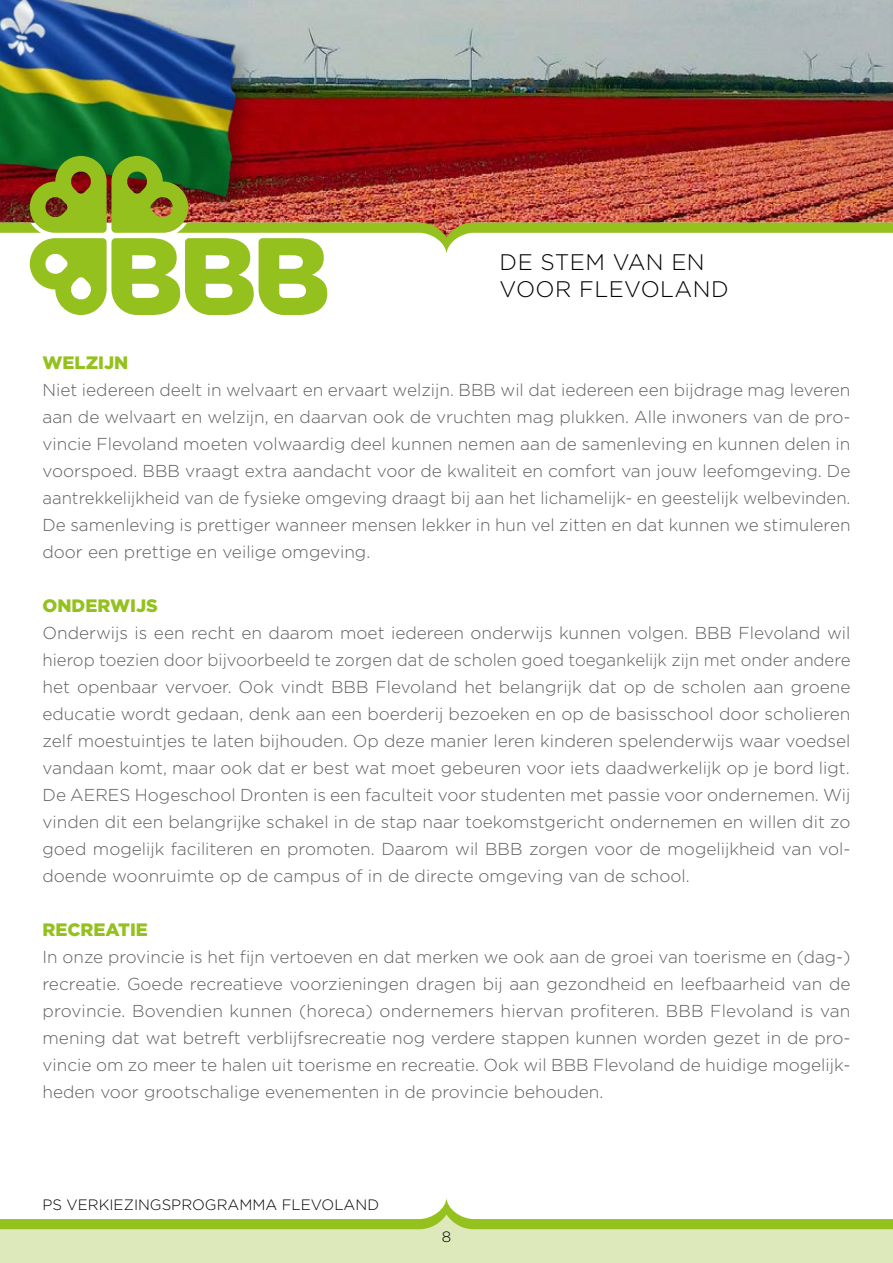
<style>
.page{position:relative;width:893px;height:1263px;background:#fff}
.page>*{position:absolute;margin:0;border:0;box-sizing:border-box;transform-origin:0 0}
.t1{font:300 22.5px/27px "Gotham";letter-spacing:.02em;color:#000}
.t2{font:900 18px "Gotham";color:#95c11f}
.t3{font:300 17.25px/27px "Gotham";color:#5f5e5e;text-align:justify}
.t4{font:300 15px "Gotham";color:#000}
</style>
<div class="page">
<div style="left:0;top:1225px;width:893px;height:38px;background:#dee9bb"></div>
<img style="left:259px;top:0;width:629px;height:156px">
<div style="left:888px;top:0;width:5px;height:218px;background:#000;opacity:.25"></div>
<img style="left:892px;top:0;width:1px;height:156px">
<img style="left:0;top:0;width:259px;height:156px">
<img style="left:0;top:156px;width:893px;height:159px">
<svg style="left:0;top:1198px;width:893px;height:32px"></svg>
<h1 class="t1" style="left:500px;top:248px;width:231px">DE STEM VAN EN<br>VOOR FLEVOLAND</h1>
<p class="t2" style="left:43px;top:352px;width:87px">WELZIJN</p>
<p class="t3" style="left:43px;top:376px;width:809px">Niet iedereen deelt in welvaart en ervaart welzijn. BBB wil dat iedereen een bijdrage mag leveren aan de welvaart en welzijn, en daarvan ook de vruchten mag plukken. Alle inwoners van de pro&shy;vincie Flevoland moeten volwaardig deel kunnen nemen aan de samenleving en kunnen delen in voorspoed. BBB vraagt extra aandacht voor de kwaliteit en comfort van jouw leefomgeving. De aantrekkelijkheid van de fysieke omgeving draagt bij aan het lichamelijk- en geestelijk welbevinden.<br>De samenleving is prettiger wanneer mensen lekker in hun vel zitten en dat kunnen we stimuleren door een prettige en veilige omgeving.</p>
<p class="t2" style="left:43px;top:595px;width:117px">ONDERWIJS</p>
<p class="t3" style="left:43px;top:619px;width:809px">Onderwijs is een recht en daarom moet iedereen onderwijs kunnen volgen. BBB Flevoland wil hierop toezien door bijvoorbeeld te zorgen dat de scholen goed toegankelijk zijn met onder andere het openbaar vervoer. Ook vindt BBB Flevoland het belangrijk dat op de scholen aan groene educatie wordt gedaan, denk aan een boerderij bezoeken en op de basisschool door scholieren zelf moestuintjes te laten bijhouden. Op deze manier leren kinderen spelenderwijs waar voedsel vandaan komt, maar ook dat er best wat moet gebeuren voor iets daadwerkelijk op je bord ligt.<br>De AERES Hogeschool Dronten is een faculteit voor studenten met passie voor ondernemen. Wij vinden dit een belangrijke schakel in de stap naar toekomstgericht ondernemen en willen dit zo goed mogelijk faciliteren en promoten. Daarom wil BBB zorgen voor de mogelijkheid van vol&shy;doende woonruimte op de campus of in de directe omgeving van de school.</p>
<p class="t2" style="left:43px;top:919px;width:107px">RECREATIE</p>
<p class="t3" style="left:43px;top:943px;width:809px;text-align:left">In onze provincie is het fijn vertoeven en dat merken we ook aan de groei van toerisme en (dag-) recreatie. Goede recreatieve voorzieningen dragen bij aan gezondheid en leefbaarheid van de provincie. Bovendien kunnen (horeca) ondernemers hiervan profiteren. BBB Flevoland is van mening dat wat betreft verblijfsrecreatie nog verdere stappen kunnen worden gezet in de pro&shy;vincie om zo meer te halen uit toerisme en recreatie. Ook wil BBB Flevoland de huidige mogelijk&shy;heden voor grootschalige evenementen in de provincie behouden.</p>
<p class="t4" style="left:43px;top:1196px;width:338px">PS VERKIEZINGSPROGRAMMA FLEVOLAND</p>
<p class="t4" style="left:442px;top:1229px;width:11px">8</p>
</div>
